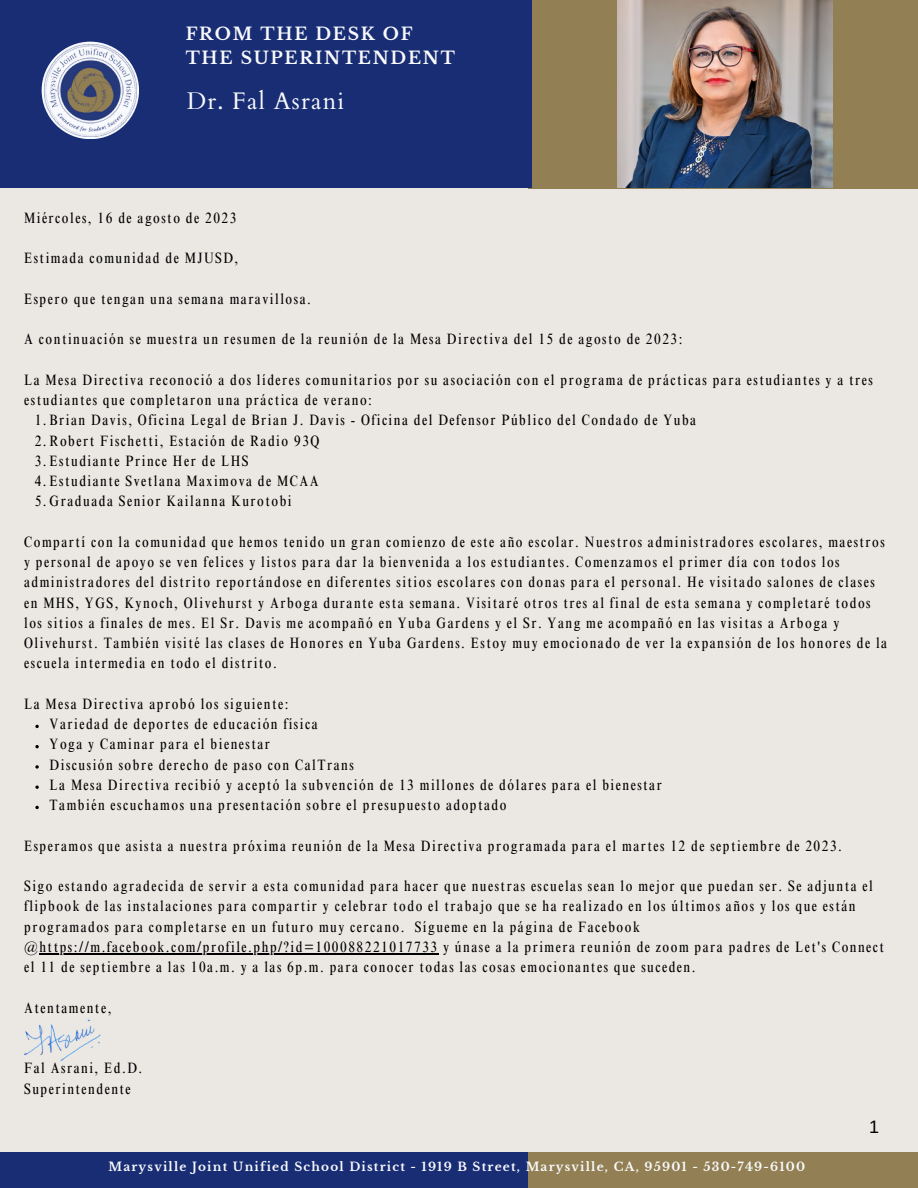
<style>
.page{position:relative;width:918px;height:1188px;background:#ebe8e4}
.page>*{position:absolute;margin:0;border:0;box-sizing:border-box;transform-origin:0 0}
.t1{font:24px "Cardo";letter-spacing:.05em;color:#f9fafd}
.t2{font:18px "Arimo";color:#000}
.t3{font:700 17.1px "Libre Baskerville";letter-spacing:.1em;color:#f9fafd}
.t4{font:condensed 15px/20.2px "Times NRMT Pro";letter-spacing:.1em;color:#000}
.t5{font:700 12px "Libre Baskerville";letter-spacing:.1em;color:#f9fafd}
</style>
<div class="page">
<div style="left:528px;top:0;width:390px;height:189px;background:#927f53"></div>
<div style="left:0;top:0;width:532px;height:188px;background:#182d74"></div>
<div style="left:517px;top:1152px;width:401px;height:36px;background:#927f53"></div>
<div style="left:0;top:1152px;width:528px;height:36px;background:#182d74"></div>
<img style="left:45px;top:44px;width:92px;height:93px">
<svg style="left:35px;top:725px;width:4px;height:3px"></svg>
<svg style="left:35px;top:745px;width:4px;height:3px"></svg>
<svg style="left:35px;top:765px;width:4px;height:4px"></svg>
<svg style="left:35px;top:785px;width:4px;height:4px"></svg>
<svg style="left:35px;top:806px;width:4px;height:3px"></svg>
<hr style="left:39px;top:953px;width:400px;height:1px;background:#000">
<img style="left:24px;top:1019px;width:77px;height:42px">
<img style="left:618px;top:0;width:214px;height:188px">
<p class="t3" style="left:186px;top:24px;width:228px">FROM THE DESK OF</p>
<p class="t3" style="left:186px;top:47px;width:271px">THE SUPERINTENDENT</p>
<p class="t1" style="left:187px;top:85px;width:159px">Dr. Fal Asrani</p>
<p class="t4" style="left:24px;top:210px;width:214px">Miércoles, 16 de agosto de 2023</p>
<p class="t4" style="left:24px;top:250px;width:216px">Estimada comunidad de MJUSD,</p>
<p class="t4" style="left:24px;top:291px;width:288px">Espero que tengan una semana maravillosa.</p>
<p class="t4" style="left:24px;top:331px;width:660px">A continuación se muestra un resumen de la reunión de la Mesa Directiva del 15 de agosto de 2023:</p>
<p class="t4" style="left:24px;top:372px;width:850px">La Mesa Directiva reconoció a dos líderes comunitarios por su asociación con el programa de prácticas para estudiantes y a tres estudiantes que completaron una práctica de verano:</p>
<p class="t4" style="left:35px;top:412px;width:663px">1.Brian Davis, Oficina Legal de Brian J. Davis - Oficina del Defensor Público del Condado de Yuba</p>
<p class="t4" style="left:35px;top:432px;width:286px">2.Robert Fischetti, Estación de Radio 93Q</p>
<p class="t4" style="left:35px;top:453px;width:215px">3.Estudiante Prince Her de LHS</p>
<p class="t4" style="left:35px;top:473px;width:285px">4.Estudiante Svetlana Maximova de MCAA</p>
<p class="t4" style="left:35px;top:493px;width:258px">5.Graduada Senior Kailanna Kurotobi</p>
<p class="t4" style="left:24px;top:534px;width:865px">Compartí con la comunidad que hemos tenido un gran comienzo de este año escolar. Nuestros administradores escolares, maestros y personal de apoyo se ven felices y listos para dar la bienvenida a los estudiantes. Comenzamos el primer día con todos los administradores del distrito reportándose en diferentes sitios escolares con donas para el personal. He visitado salones de clases en MHS, YGS, Kynoch, Olivehurst y Arboga durante esta semana. Visitaré otros tres al final de esta semana y completaré todos los sitios a finales de mes. El Sr. Davis me acompañó en Yuba Gardens y el Sr. Yang me acompañó en las visitas a Arboga y Olivehurst. También visité las clases de Honores en Yuba Gardens. Estoy muy emocionado de ver la expansión de los honores de la escuela intermedia en todo el distrito.</p>
<p class="t4" style="left:24px;top:696px;width:266px">La Mesa Directiva aprobó los siguiente:</p>
<p class="t4" style="left:50px;top:716px;width:270px">Variedad de deportes de educación física</p>
<p class="t4" style="left:50px;top:736px;width:222px">Yoga y Caminar para el bienestar</p>
<p class="t4" style="left:50px;top:756px;width:306px">Discusión sobre derecho de paso con CalTrans</p>
<p class="t4" style="left:50px;top:777px;width:614px">La Mesa Directiva recibió y aceptó la subvención de 13 millones de dólares para el bienestar</p>
<p class="t4" style="left:50px;top:797px;width:458px">También escuchamos una presentación sobre el presupuesto adoptado</p>
<p class="t4" style="left:24px;top:837px;width:819px">Esperamos que asista a nuestra próxima reunión de la Mesa Directiva programada para el martes 12 de septiembre de 2023.</p>
<p class="t4" style="left:24px;top:878px;width:862px">Sigo estando agradecida de servir a esta comunidad para hacer que nuestras escuelas sean lo mejor que puedan ser. Se adjunta el flipbook de las instalaciones para compartir y celebrar todo el trabajo que se ha realizado en los últimos años y los que están programados para completarse en un futuro muy cercano. Sígueme en la página de Facebook @https://m.facebook.com/profile.php/?id=100088221017733 y únase a la primera reunión de zoom para padres de Let's Connect el 11 de septiembre a las 10a.m. y a las 6p.m. para conocer todas las cosas emocionantes que suceden.</p>
<p class="t4" style="left:24px;top:999px;width:89px">Atentamente,</p>
<p class="t4" style="left:24px;top:1060px;width:120px">Fal Asrani, Ed.D.</p>
<p class="t4" style="left:24px;top:1080px;width:108px">Superintendente</p>
<p class="t5" style="left:108px;top:1159px;width:698px">Marysville Joint Unified School District - 1919 B Street, Marysville, CA, 95901 - 530-749-6100</p>
<p class="t2" style="left:869px;top:1117px;width:12px">1</p>
</div>
